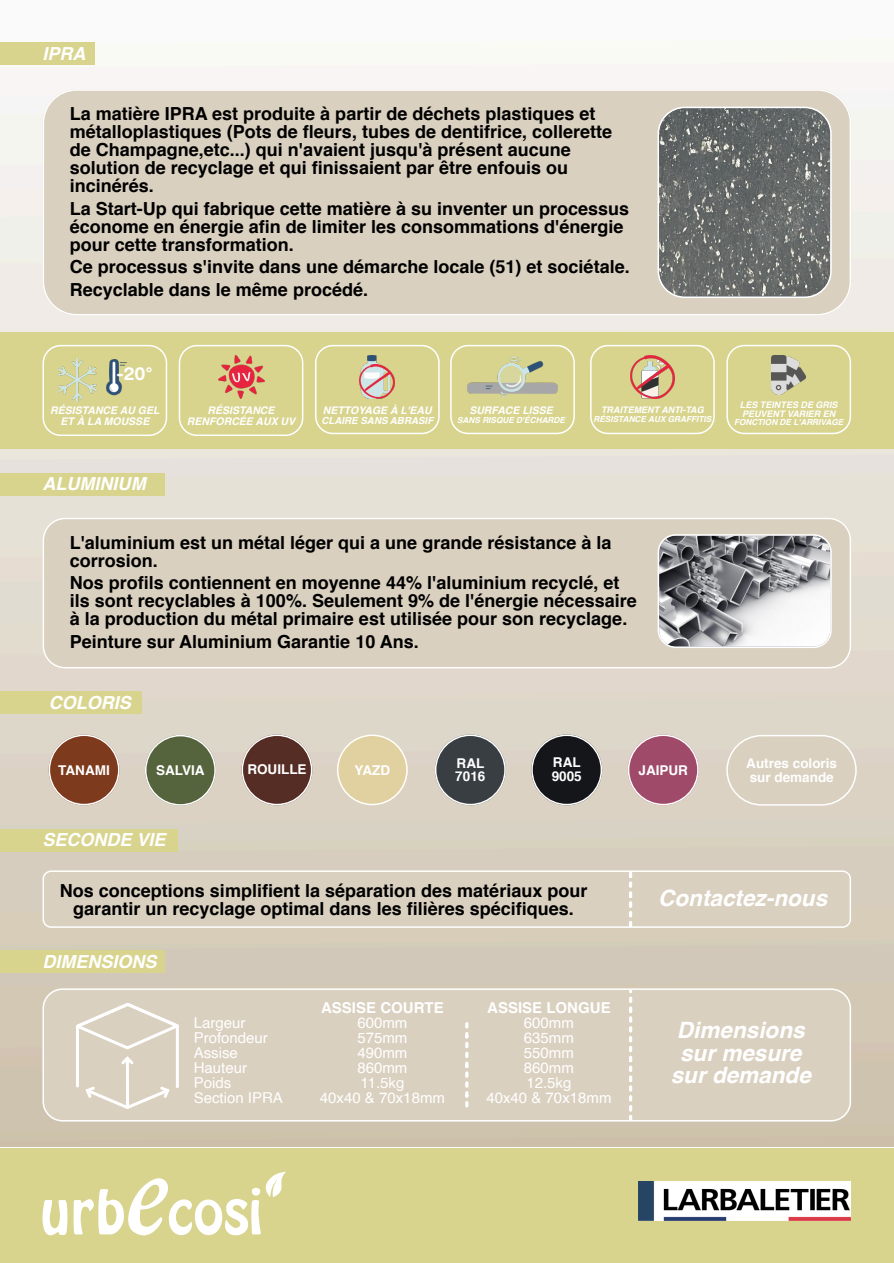
<style>
.page{position:relative;width:894px;height:1263px;background:#fff}
.page>*{position:absolute;margin:0;border:0;box-sizing:border-box;transform-origin:0 0}
.t1{font:italic 700 22.5px/22.5px "Helvetica";color:#fff;text-align:center}
.t2{font:700 18px/18px "Helvetica";color:#000}
.t3{font:italic 700 18px "Helvetica";color:#fff}
.t4{font:700 18px "Helvetica Rounded";color:#fff}
.t5{font:15px/15px "Helvetica";color:#fff;text-align:center}
.t6{font:700 15px "Helvetica";color:#fff}
.t7{font:700 13.5px/13.5px "Helvetica";color:#fff}
.t8{font:italic 700 10.5px/10.5px "Helvetica";color:#fff;text-align:center}
.t9{font:italic 700 9.75px "Helvetica";color:#fff}
.t10{font:italic 700 9px/9px "Helvetica";color:#fff}
.t11{font:italic 700 8.25px "Helvetica";color:#fff}
</style>
<div class="page">
<div style="left:0;top:1148px;width:893px;height:115px;background:#d8d48e"></div>
<svg style="left:42px;top:1200px;width:25px;height:35px"></svg>
<svg style="left:74px;top:1172px;width:212px;height:63px"></svg>
<img style="left:638px;top:1181px;width:212px;height:40px">
<div style="left:42px;top:988px;width:808px;height:133px;background:#dad0c0"></div>
<svg style="left:628px;top:991px;width:4px;height:129px"></svg>
<svg style="left:70px;top:1001px;width:115px;height:109px;background:#ded5c7"></svg>
<div style="left:0;top:950px;width:165px;height:23px;background:#d8d48e"></div>
<svg style="left:465px;top:1018px;width:3px;height:88px"></svg>
<div style="left:0;top:829px;width:178px;height:22px;background:#d8d48e"></div>
<svg style="left:42px;top:870px;width:808px;height:58px;background:#dbd2c3"></svg>
<svg style="left:628px;top:873px;width:4px;height:53px"></svg>
<svg style="left:435px;top:734px;width:70px;height:71px;background:#666968"></svg>
<svg style="left:531px;top:734px;width:71px;height:71px;background:#4e4d4c"></svg>
<svg style="left:627px;top:734px;width:71px;height:71px;background:#b27385"></svg>
<svg style="left:726px;top:735px;width:130px;height:71px;background:#dcd2c3"></svg>
<svg style="left:241px;top:734px;width:71px;height:71px;background:#7d5e55"></svg>
<svg style="left:145px;top:735px;width:71px;height:71px;background:#7d8566"></svg>
<svg style="left:49px;top:734px;width:70px;height:71px;background:#99664d"></svg>
<svg style="left:337px;top:734px;width:70px;height:71px;background:#e1d4ae"></svg>
<div style="left:0;top:691px;width:141px;height:23px;background:#d8d48e"></div>
<div style="left:43px;top:518px;width:807px;height:150px;background:#dad0c0"></div>
<svg style="left:657px;top:534px;width:174px;height:114px"></svg>
<div style="left:0;top:473px;width:165px;height:22px;background:#d8d48e"></div>
<div style="left:0;top:332px;width:893px;height:117px;background:#d8d48e"></div>
<svg style="left:726px;top:345px;width:124px;height:89px"></svg>
<svg style="left:315px;top:345px;width:124px;height:89px"></svg>
<img style="left:360px;top:355px;width:34px;height:44px">
<svg style="left:590px;top:345px;width:124px;height:89px"></svg>
<svg style="left:450px;top:345px;width:124px;height:89px"></svg>
<img style="left:467px;top:358px;width:90px;height:38px">
<svg style="left:179px;top:345px;width:124px;height:91px"></svg>
<img style="left:218px;top:355px;width:46px;height:44px">
<svg style="left:42px;top:345px;width:125px;height:91px"></svg>
<div style="left:43px;top:89px;width:807px;height:226px;background:#dad0c0"></div>
<svg style="left:657px;top:107px;width:174px;height:191px;background:#707372"></svg>
<div style="left:0;top:42px;width:95px;height:23px;background:#d8d48e"></div>
<p class="t3" style="left:42px;top:47px;width:45px">IPRA</p>
<p class="t2" style="left:70px;top:106px;width:544px">La matière IPRA est produite à partir de déchets plastiques et métalloplastiques (Pots de fleurs, tubes de dentifrice, collerette de Champagne,etc...) qui n'avaient jusqu'à présent aucune solution de recyclage et qui finissaient par être enfouis ou incinérés.</p>
<p class="t2" style="left:70px;top:200px;width:561px">La Start-Up qui fabrique cette matière à su inventer un processus économe en énergie afin de limiter les consommations d'énergie pour cette transformation.</p>
<p class="t2" style="left:70px;top:257px;width:561px;line-height:22.5px">Ce processus s'invite dans une démarche locale (51) et sociétale.<br>Recyclable dans le même procédé.</p>
<p class="t4" style="left:116px;top:367px;width:38px">-20°</p>
<p class="t8" style="left:50px;top:406px;width:111px">RÉSISTANCE AU GEL<br>ET À LA MOUSSE</p>
<p class="t3" style="left:43px;top:477px;width:104px">ALUMINIUM</p>
<p class="t8" style="left:187px;top:406px;width:110px">RÉSISTANCE<br>RENFORCÉE AUX UV</p>
<p class="t8" style="left:323px;top:406px;width:110px">NETTOYAGE À L'EAU</p>
<p class="t9" style="left:321px;top:417px;width:113px">CLAIRE SANS ABRASIF</p>
<p class="t8" style="left:469px;top:406px;width:85px">SURFACE LISSE</p>
<p class="t11" style="left:457px;top:417px;width:109px">SANS RISQUE D'ÉCHARDE</p>
<p class="t10" style="left:601px;top:406px;width:104px">TRAITEMENT ANTI-TAG</p>
<p class="t11" style="left:593px;top:415px;width:119px">RÉSISTANCE AUX GRAFFITIS</p>
<p class="t2" style="left:70px;top:534px;width:543px">L'aluminium est un métal léger qui a une grande résistance à la corrosion.</p>
<p class="t2" style="left:70px;top:575px;width:568px">Nos profils contiennent en moyenne 44% l'aluminium recyclé, et ils sont recyclables à 100%. Seulement 9% de l'énergie nécessaire à la production du métal primaire est utilisée pour son recyclage.</p>
<p class="t2" style="left:70px;top:633px;width:350px">Peinture sur Aluminium Garantie 10 Ans.</p>
<p class="t3" style="left:49px;top:696px;width:84px">COLORIS</p>
<p class="t10" style="left:739px;top:400px;width:99px">LES TEINTES DE GRIS<br>PEUVENT VARIER EN</p>
<p class="t11" style="left:733px;top:419px;width:111px">FONCTION DE L'ARRIVAGE</p>
<p class="t7" style="left:58px;top:764px;width:53px">TANAMI</p>
<p class="t7" style="left:156px;top:764px;width:50px">SALVIA</p>
<p class="t7" style="left:247px;top:763px;width:61px">ROUILLE</p>
<p class="t7" style="left:354px;top:764px;width:37px">YAZD</p>
<p class="t3" style="left:42px;top:833px;width:125px">SECONDE VIE</p>
<p class="t7" style="left:455px;top:757px;width:32px">RAL<br>7016</p>
<p class="t7" style="left:551px;top:756px;width:32px">RAL<br>9005</p>
<p class="t7" style="left:638px;top:764px;width:51px">JAIPUR</p>
<p class="t7" style="left:746px;top:757px;width:92px">Autres coloris sur demande</p>
<p class="t2" style="left:60px;top:883px;width:529px;text-align:center">Nos conceptions simplifient la séparation des matériaux pour garantir un recyclage optimal dans les filières spécifiques.</p>
<p class="t3" style="left:42px;top:954px;width:116px">DIMENSIONS</p>
<p class="t5" style="left:194px;top:1016px;width:91px;text-align:left">Largeur<br>Profondeur<br>Assise<br>Hauteur<br>Poids<br>Section IPRA</p>
<p class="t6" style="left:321px;top:1002px;width:124px">ASSISE COURTE</p>
<p class="t5" style="left:320px;top:1016px;width:127px">600mm<br>575mm<br>490mm<br>860mm<br>11.5kg<br>40x40 &amp; 70x18mm</p>
<p class="t6" style="left:487px;top:1002px;width:125px">ASSISE LONGUE</p>
<p class="t5" style="left:486px;top:1016px;width:127px">600mm<br>635mm<br>550mm<br>860mm<br>12.5kg<br>40x40 &amp; 70x18mm</p>
<p class="t1" style="left:658px;top:888px;width:170px">Contactez-nous</p>
<p class="t1" style="left:670px;top:1020px;width:142px">Dimensions sur mesure sur demande</p>
</div>
